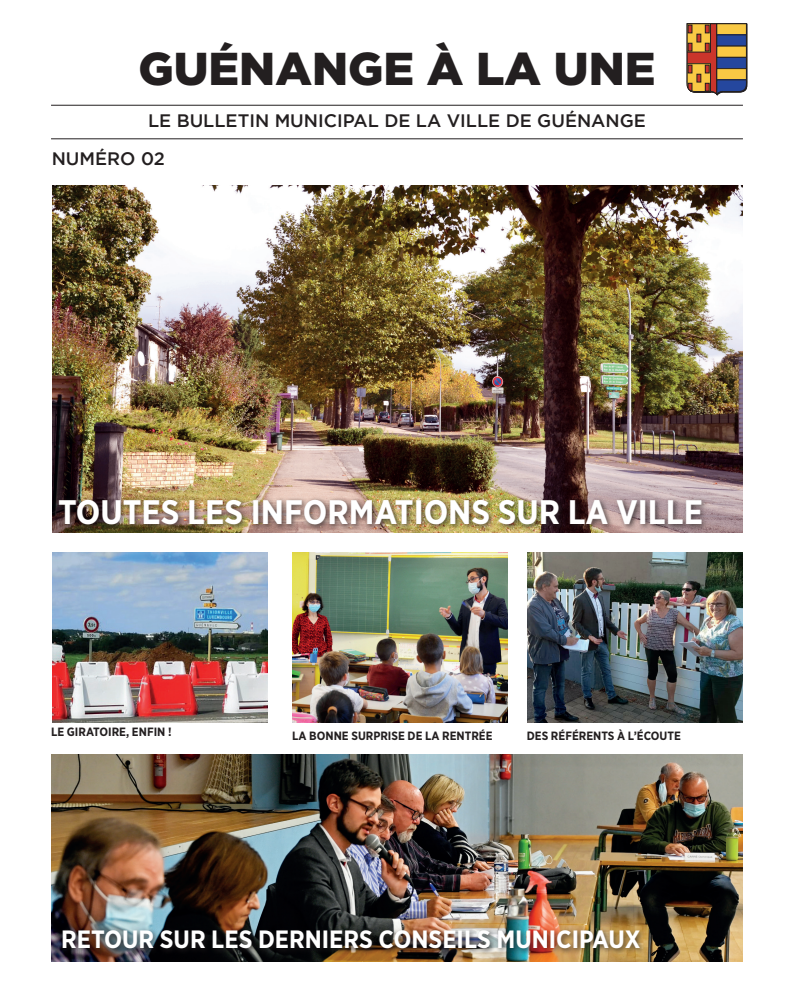
<style>
.page{position:relative;width:794px;height:993px;background:#fff}
.page>*{position:absolute;margin:0;border:0;box-sizing:border-box;transform-origin:0 0}
.t1{font:900 46px "Gotham";color:#231f20}
.t2{font:700 34px "Gotham Narrow";color:#fff}
.t3{font:700 25px "Gotham Narrow";color:#fff}
.t4{font:500 18px/38.2px "Gotham";color:#231f20}
.t5{font:700 12px "Gotham Narrow";color:#231f20}
</style>
<div class="page">
<hr style="left:51px;top:138px;width:692px;height:1px;background:#231f20">
<hr style="left:51px;top:105px;width:692px;height:1px;background:#231f20">
<svg style="left:686px;top:23px;width:62px;height:72px;background:#997452"></svg>
<img style="left:52px;top:185px;width:691px;height:347px">
<img style="left:52px;top:754px;width:691px;height:206px">
<div style="left:56px;top:496px;width:652px;height:35px;background:#231f20;opacity:.75"></div>
<div style="left:59px;top:926px;width:587px;height:29px;background:#231f20;opacity:.75"></div>
<img style="left:292px;top:552px;width:216px;height:170px">
<img style="left:527px;top:552px;width:215px;height:170px">
<img style="left:52px;top:552px;width:216px;height:170px">
<h1 class="t1" style="left:138px;top:42px;width:519px">GUÉNANGE À LA UNE</h1>
<h3 class="t4" style="left:52px;top:101px;width:595px;text-indent:96px">LE BULLETIN MUNICIPAL DE LA VILLE DE GUÉNANGE<br>NUMÉRO 02</h3>
<h2 class="t2" style="left:58px;top:489px;width:646px">TOUTES LES INFORMATIONS SUR LA VILLE</h2>
<p class="t5" style="left:51px;top:724px;width:122px">LE GIRATOIRE, ENFIN !</p>
<p class="t5" style="left:292px;top:728px;width:202px">LA BONNE SURPRISE DE LA RENTRÉE</p>
<p class="t5" style="left:527px;top:728px;width:156px">DES RÉFÉRENTS À L’ÉCOUTE</p>
<h3 class="t3" style="left:61px;top:923px;width:581px">RETOUR SUR LES DERNIERS CONSEILS MUNICIPAUX</h3>
</div>
